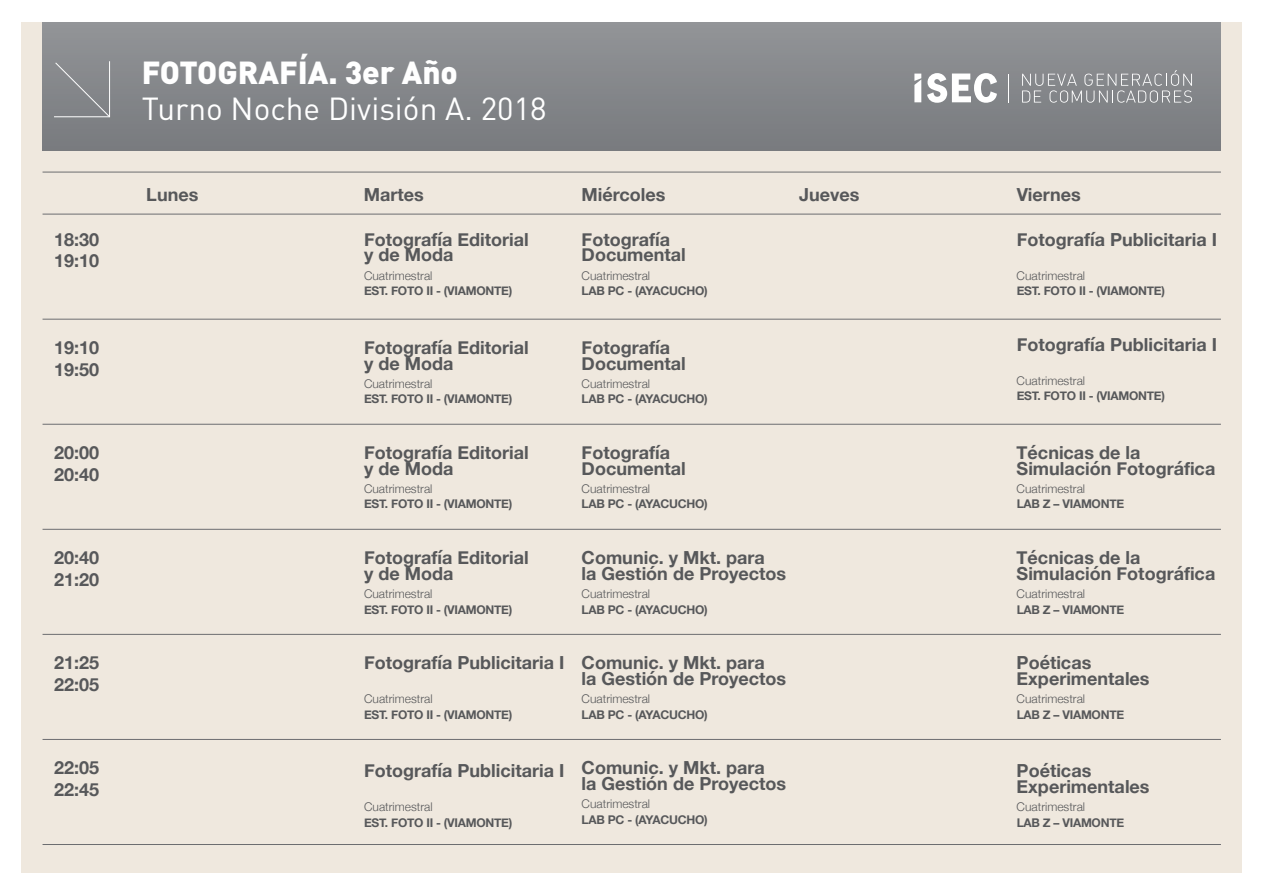
<style>
.page{position:relative;width:1265px;height:895px;background:#fff}
.page>*{position:absolute;margin:0;border:0;box-sizing:border-box;transform-origin:0 0}
.t1{font:31.5px "DIN Pro";color:#fff}
.t2{font:900 31.5px "DIN Pro";color:#fff}
.t3{font:700 18px/15.6px "Helvetica Neue";color:#57585a}
.t4{font:700 12px "Helvetica Neue";letter-spacing:-.02em;color:#57585a}
.t5{font:300 12px "Helvetica Neue";color:#57585a}
</style>
<div class="page">
<div style="left:21px;top:22px;width:1221px;height:850px;background:#efe8de"></div>
<div style="left:43px;top:22px;width:1177px;height:129px;background:#85878a"></div>
<svg style="left:1022px;top:70px;width:169px;height:33px"></svg>
<svg style="left:927px;top:73px;width:70px;height:30px"></svg>
<svg style="left:914px;top:74px;width:7px;height:28px"></svg>
<hr style="left:43px;top:172px;width:1177px;height:1px;background:#6c6d70">
<hr style="left:43px;top:214px;width:1177px;height:1px;background:#6c6d70">
<hr style="left:43px;top:319px;width:1177px;height:1px;background:#6c6d70">
<hr style="left:43px;top:424px;width:1177px;height:1px;background:#6c6d70">
<hr style="left:43px;top:529px;width:1177px;height:1px;background:#6c6d70">
<hr style="left:43px;top:634px;width:1177px;height:1px;background:#6c6d70">
<hr style="left:43px;top:739px;width:1177px;height:1px;background:#6c6d70">
<hr style="left:43px;top:844px;width:1177px;height:1px;background:#6c6d70">
<svg style="left:54px;top:61px;width:57px;height:57px"></svg>
<h1 class="t2" style="left:142px;top:51px;width:317px">FOTOGRAFÍA. 3er Año</h1>
<h1 class="t1" style="left:142px;top:87px;width:406px">Turno Noche División A. 2018</h1>
<p class="t3" style="left:146px;top:187px;width:54px">Lunes</p>
<p class="t3" style="left:364px;top:187px;width:61px">Martes</p>
<p class="t3" style="left:581px;top:187px;width:85px">Miércoles</p>
<p class="t3" style="left:799px;top:187px;width:62px">Jueves</p>
<p class="t3" style="left:1016px;top:187px;width:65px">Viernes</p>
<p class="t3" style="left:54px;top:229px;width:47px;line-height:21.6px">18:30<br>19:10</p>
<p class="t3" style="left:54px;top:337px;width:47px;line-height:21.6px">19:10<br>19:50</p>
<p class="t3" style="left:54px;top:442px;width:47px;line-height:21.6px">20:00<br>20:40</p>
<p class="t3" style="left:54px;top:547px;width:47px;line-height:21.6px">20:40<br>21:20</p>
<p class="t3" style="left:364px;top:232px;width:166px">Fotografía Editorial y de Moda</p>
<p class="t5" style="left:364px;top:265px;width:70px">Cuatrimestral</p>
<p class="t4" style="left:364px;top:281px;width:150px">EST. FOTO II - (VIAMONTE)</p>
<p class="t3" style="left:364px;top:340px;width:166px">Fotografía Editorial y de Moda</p>
<p class="t5" style="left:364px;top:373px;width:70px">Cuatrimestral</p>
<p class="t4" style="left:364px;top:389px;width:150px">EST. FOTO II - (VIAMONTE)</p>
<p class="t3" style="left:364px;top:445px;width:166px">Fotografía Editorial y de Moda</p>
<p class="t5" style="left:364px;top:478px;width:70px">Cuatrimestral</p>
<p class="t4" style="left:364px;top:494px;width:150px">EST. FOTO II - (VIAMONTE)</p>
<p class="t3" style="left:364px;top:550px;width:166px">Fotografía Editorial y de Moda</p>
<p class="t5" style="left:364px;top:583px;width:70px">Cuatrimestral</p>
<p class="t4" style="left:364px;top:599px;width:150px">EST. FOTO II - (VIAMONTE)</p>
<p class="t3" style="left:581px;top:232px;width:105px">Fotografía<br>Documental</p>
<p class="t5" style="left:581px;top:265px;width:70px">Cuatrimestral</p>
<p class="t4" style="left:581px;top:281px;width:127px">LAB PC - (AYACUCHO)</p>
<p class="t3" style="left:581px;top:340px;width:105px">Fotografía<br>Documental</p>
<p class="t5" style="left:581px;top:373px;width:70px">Cuatrimestral</p>
<p class="t4" style="left:581px;top:389px;width:127px">LAB PC - (AYACUCHO)</p>
<p class="t3" style="left:581px;top:445px;width:105px">Fotografía<br>Documental</p>
<p class="t5" style="left:581px;top:478px;width:70px">Cuatrimestral</p>
<p class="t4" style="left:581px;top:494px;width:127px">LAB PC - (AYACUCHO)</p>
<p class="t3" style="left:581px;top:550px;width:206px">Comunic. y Mkt. para<br>la Gestión de Proyectos</p>
<p class="t5" style="left:581px;top:583px;width:70px">Cuatrimestral</p>
<p class="t4" style="left:581px;top:599px;width:127px">LAB PC - (AYACUCHO)</p>
<p class="t3" style="left:1016px;top:232px;width:202px">Fotografía Publicitaria I</p>
<p class="t5" style="left:1016px;top:265px;width:70px">Cuatrimestral</p>
<p class="t4" style="left:1016px;top:281px;width:150px">EST. FOTO II - (VIAMONTE)</p>
<p class="t3" style="left:1016px;top:337px;width:202px">Fotografía Publicitaria I</p>
<p class="t5" style="left:1016px;top:370px;width:70px">Cuatrimestral</p>
<p class="t4" style="left:1016px;top:386px;width:150px">EST. FOTO II - (VIAMONTE)</p>
<p class="t3" style="left:1016px;top:445px;width:200px">Técnicas de la<br>Simulación Fotográfica</p>
<p class="t5" style="left:1016px;top:478px;width:70px">Cuatrimestral</p>
<p class="t4" style="left:1016px;top:494px;width:109px">LAB Z – VIAMONTE</p>
<p class="t3" style="left:1016px;top:550px;width:200px">Técnicas de la<br>Simulación Fotográfica</p>
<p class="t5" style="left:1016px;top:583px;width:70px">Cuatrimestral</p>
<p class="t4" style="left:1016px;top:599px;width:109px">LAB Z – VIAMONTE</p>
<p class="t3" style="left:54px;top:652px;width:47px;line-height:21.6px">21:25<br>22:05</p>
<p class="t3" style="left:364px;top:655px;width:202px">Fotografía Publicitaria I</p>
<p class="t5" style="left:364px;top:688px;width:70px">Cuatrimestral</p>
<p class="t4" style="left:364px;top:704px;width:150px">EST. FOTO II - (VIAMONTE)</p>
<p class="t3" style="left:581px;top:655px;width:206px">Comunic. y Mkt. para<br>la Gestión de Proyectos</p>
<p class="t5" style="left:581px;top:688px;width:70px">Cuatrimestral</p>
<p class="t4" style="left:581px;top:704px;width:127px">LAB PC - (AYACUCHO)</p>
<p class="t3" style="left:1016px;top:655px;width:134px">Poéticas<br>Experimentales</p>
<p class="t5" style="left:1016px;top:688px;width:70px">Cuatrimestral</p>
<p class="t4" style="left:1016px;top:704px;width:109px">LAB Z – VIAMONTE</p>
<p class="t3" style="left:54px;top:757px;width:47px;line-height:21.6px">22:05<br>22:45</p>
<p class="t3" style="left:364px;top:763px;width:202px">Fotografía Publicitaria I</p>
<p class="t5" style="left:364px;top:796px;width:70px">Cuatrimestral</p>
<p class="t4" style="left:364px;top:812px;width:150px">EST. FOTO II - (VIAMONTE)</p>
<p class="t3" style="left:581px;top:760px;width:206px">Comunic. y Mkt. para<br>la Gestión de Proyectos</p>
<p class="t5" style="left:581px;top:793px;width:70px">Cuatrimestral</p>
<p class="t4" style="left:581px;top:809px;width:127px">LAB PC - (AYACUCHO)</p>
<p class="t3" style="left:1016px;top:763px;width:134px">Poéticas<br>Experimentales</p>
<p class="t5" style="left:1016px;top:796px;width:70px">Cuatrimestral</p>
<p class="t4" style="left:1016px;top:812px;width:109px">LAB Z – VIAMONTE</p>
</div>
